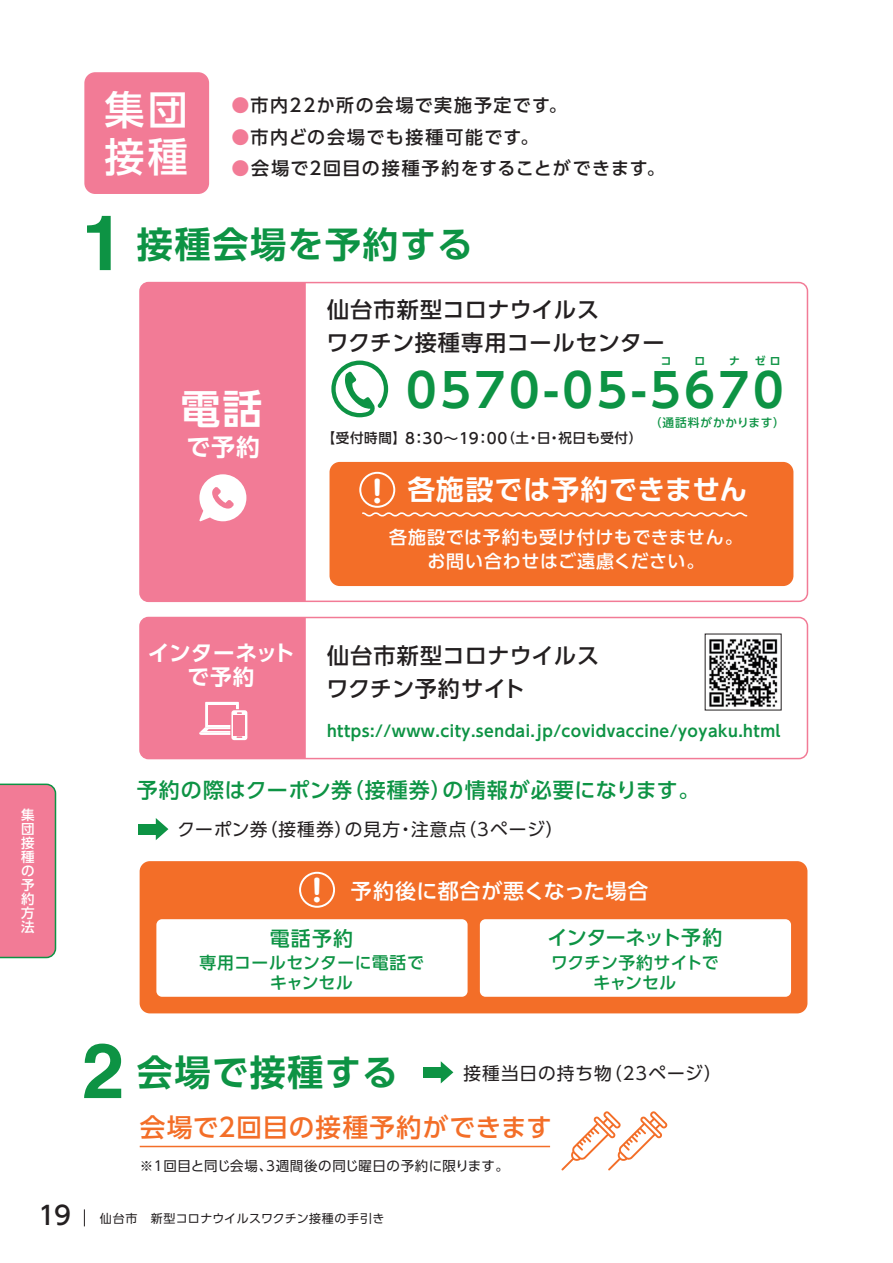
<style>
.page{position:relative;width:893px;height:1263px;background:#fff}
.page>*{position:absolute;margin:0;border:0;box-sizing:border-box;transform-origin:0 0}
.t1{font:700 46.35px "UD Shin Go Pro De";letter-spacing:.08em;color:#0d9344}
.t2{font:500 40.05px/46.8px "UD Shin Go Pro";color:#fff}
.t3{font:700 39.9px "UD Shin Go Pro De";color:#fff}
.t4{font:700 36px "UD Shin Go Pro De";letter-spacing:.045em;color:#0d9344}
.t5{font:700 29.85px "UD Shin M Go Pro";color:#fff}
.t6{font:700 27.6px "UD Shin Go Pro De";letter-spacing:.025em;color:#fff}
.t7{font:500 25.5px "UD Shin Go Pro";letter-spacing:.035em;color:#f36e28}
.t8{font:700 23.85px "UD Shin Go Pro De";color:#fff}
.t9{font:500 22.2px/33px "UD Shin Go Pro";letter-spacing:.02em;color:#231f20}
.t10{font:700 21.6px/24.2px "UD Shin Go Pro De";letter-spacing:.015em;color:#fff;text-align:center}
.t11{font:500 21px "UD Shin Go Pro";letter-spacing:.04em;color:#0d9344}
.t12{font:500 21px "UD Shin Go Pro";letter-spacing:.03em;color:#fff}
.t13{font:500 19.95px "UD Shin Go Pro";letter-spacing:-.01em;color:#0d9344}
.t14{font:500 18px "UD Shin Go Pro";letter-spacing:.085em;color:#231f20}
.t15{font:500 18px/24px "UD Shin Go Pro";letter-spacing:.04em;color:#fff;text-align:center}
.t16{font:17.7px "UD Shin Go Pro";letter-spacing:.06em;color:#231f20}
.t17{font:500 16.8px/20px "UD Shin Go Pro";letter-spacing:.02em;color:#0d9344;text-align:center}
.t18{font:700 15.75px "UD Shin Go Pro De";letter-spacing:.03em;color:#0d9344}
.t19{font:13.5px "UD Shin Go Pro";letter-spacing:.035em;color:#231f20}
.t20{font:500 13.5px "UD Shin Go Pro";letter-spacing:.05em;color:#231f20}
.t21{font:500 13.5px/14.1px "UD Shin Go Pro";color:#fff;text-align:justify}
.t22{font:12px "UD Shin Go Pro";letter-spacing:.035em;color:#231f20}
.t23{font:500 11.7px "UD Shin Go Pro";letter-spacing:.065em;color:#0d9344}
.t24{font:700 10.8px "UD Shin Go Pro De";color:#0d9344}
.s1{color:#f27b96}
.s2{font-family:"Helvetica";font-size:76.5px}
.s3{font-size:15px}
.s4{font-weight:500;font-size:25.5px}
</style>
<div class="page">
<div style="left:84px;top:72px;width:125px;height:122px;background:#f27b96;border-radius:11px"></div>
<svg style="left:331px;top:361px;width:57px;height:56px"></svg>
<div style="left:139px;top:282px;width:669px;height:320px;border:2px solid #f27b96;border-radius:9px"></div>
<div style="left:140px;top:283px;width:166px;height:318px;background:#f27b96"></div>
<svg style="left:199px;top:474px;width:47px;height:48px"></svg>
<div style="left:139px;top:617px;width:669px;height:142px;border:2px solid #f27b96;border-radius:9px"></div>
<div style="left:140px;top:617px;width:166px;height:141px;background:#f27b96"></div>
<div style="left:140px;top:861px;width:667px;height:152px;background:#f36e28;border-radius:10px"></div>
<div style="left:330px;top:462px;width:463px;height:124px;background:#f36e28;border-radius:10px"></div>
<div style="left:299px;top:872px;width:36px;height:36px;border:2px solid #fff;border-radius:50%"></div>
<div style="left:359px;top:472px;width:36px;height:36px;border:2px solid #fff;border-radius:50%"></div>
<div style="left:139px;top:824px;width:20px;height:11px;background:#0d9344"></div>
<svg style="left:156px;top:818px;width:12px;height:22px"></svg>
<div style="left:424px;top:1068px;width:20px;height:10px;background:#0d9344"></div>
<svg style="left:441px;top:1061px;width:12px;height:22px"></svg>
<hr style="left:140px;top:1146px;width:410px;height:1px;background:#f36e28">
<svg style="left:561px;top:1111px;width:107px;height:59px"></svg>
<img style="left:709px;top:639px;width:69px;height:68px">
<div style="left:480px;top:919px;width:311px;height:78px;background:#fff;border-radius:6px"></div>
<div style="left:156px;top:919px;width:312px;height:78px;background:#fff;border-radius:6px"></div>
<svg style="left:362px;top:512px;width:386px;height:5px"></svg>
<svg style="left:84px;top:1209px;width:1px;height:17px"></svg>
<svg style="left:0;top:783px;width:57px;height:176px;background:#e87f95"></svg>
<h2 class="t2" style="left:105px;top:85px;width:85px">集団接種</h2>
<p class="t14" style="left:231px;top:91px;width:337px"><span class="s1">●</span>市内22か所の会場で実施予定です。</p>
<p class="t14" style="left:231px;top:122px;width:309px"><span class="s1">●</span>市内どの会場でも接種可能です。</p>
<p class="t14" style="left:231px;top:154px;width:435px"><span class="s1">●</span>会場で2回目の接種予約をすることができます。</p>
<h3 class="t4" style="left:82px;top:215px;width:393px"><span class="s2">1</span> 接種会場を予約する</h3>
<p class="t9" style="left:326px;top:292px;width:340px">仙台市新型コロナウイルス<br>ワクチン接種専用コールセンター</p>
<h3 class="t3" style="left:181px;top:376px;width:83px">電話</h3>
<h3 class="t8" style="left:186px;top:428px;width:75px">で予約</h3>
<p class="t10" style="left:148px;top:640px;width:149px">インターネットで予約</p>
<p class="t24" style="left:661px;top:352px;width:12px">コ</p>
<p class="t24" style="left:695px;top:352px;width:12px">ロ</p>
<p class="t24" style="left:729px;top:352px;width:12px">ナ</p>
<p class="t24" style="left:755px;top:352px;width:27px">ゼロ</p>
<h1 class="t1" style="left:406px;top:353px;width:379px">0570-05-5670</h1>
<p class="t23" style="left:650px;top:413px;width:136px">（通話料がかかります）</p>
<p class="t20" style="left:322px;top:427px;width:322px">【受付時間】<span class="s3">8：30～19：00</span>（土・日・祝日も受付）</p>
<h3 class="t5" style="left:372px;top:467px;width:12px">!</h3>
<h3 class="t6" style="left:408px;top:467px;width:341px">各施設では予約できません</h3>
<p class="t15" style="left:389px;top:524px;width:355px">各施設では予約も受け付けもできません。お問い合わせはご遠慮ください。</p>
<p class="t9" style="left:326px;top:638px;width:274px">仙台市新型コロナウイルスワクチン予約サイト</p>
<p class="t18" style="left:327px;top:718px;width:455px">https://www.city.sendai.jp/covidvaccine/yoyaku.html</p>
<p class="t21" style="left:21px;top:807px;width:15px">集団接種の予約方法</p>
<p class="t11" style="left:137px;top:773px;width:564px">予約の際はクーポン券（接種券）の情報が必要になります。</p>
<p class="t16" style="left:178px;top:815px;width:387px">クーポン券（接種券）の見方・注意点（3ページ）</p>
<h3 class="t5" style="left:312px;top:867px;width:12px">!</h3>
<p class="t12" style="left:351px;top:874px;width:299px">予約後に都合が悪くなった場合</p>
<p class="t13" style="left:270px;top:922px;width:85px">電話予約</p>
<p class="t17" style="left:199px;top:952px;width:226px">専用コールセンターに電話でキャンセル</p>
<p class="t13" style="left:548px;top:921px;width:176px">インターネット予約</p>
<p class="t17" style="left:551px;top:952px;width:169px">ワクチン予約サイトでキャンセル</p>
<h3 class="t4" style="left:82px;top:1043px;width:318px"><span class="s2">2</span> 会場で接種する</h3>
<h3 class="t7" style="left:140px;top:1106px;width:414px">会場で2回目の接種予約ができます</h3>
<p class="t16" style="left:463px;top:1058px;width:260px">接種当日の持ち物（23ページ）</p>
<p class="t19" style="left:140px;top:1155px;width:371px">※1回目と同じ会場、3週間後の同じ曜日の予約に限ります。</p>
<p class="t22" style="left:38px;top:1209px;width:347px"><span class="s4">19</span> 仙台市　新型コロナウイルスワクチン接種の手引き</p>
</div>
